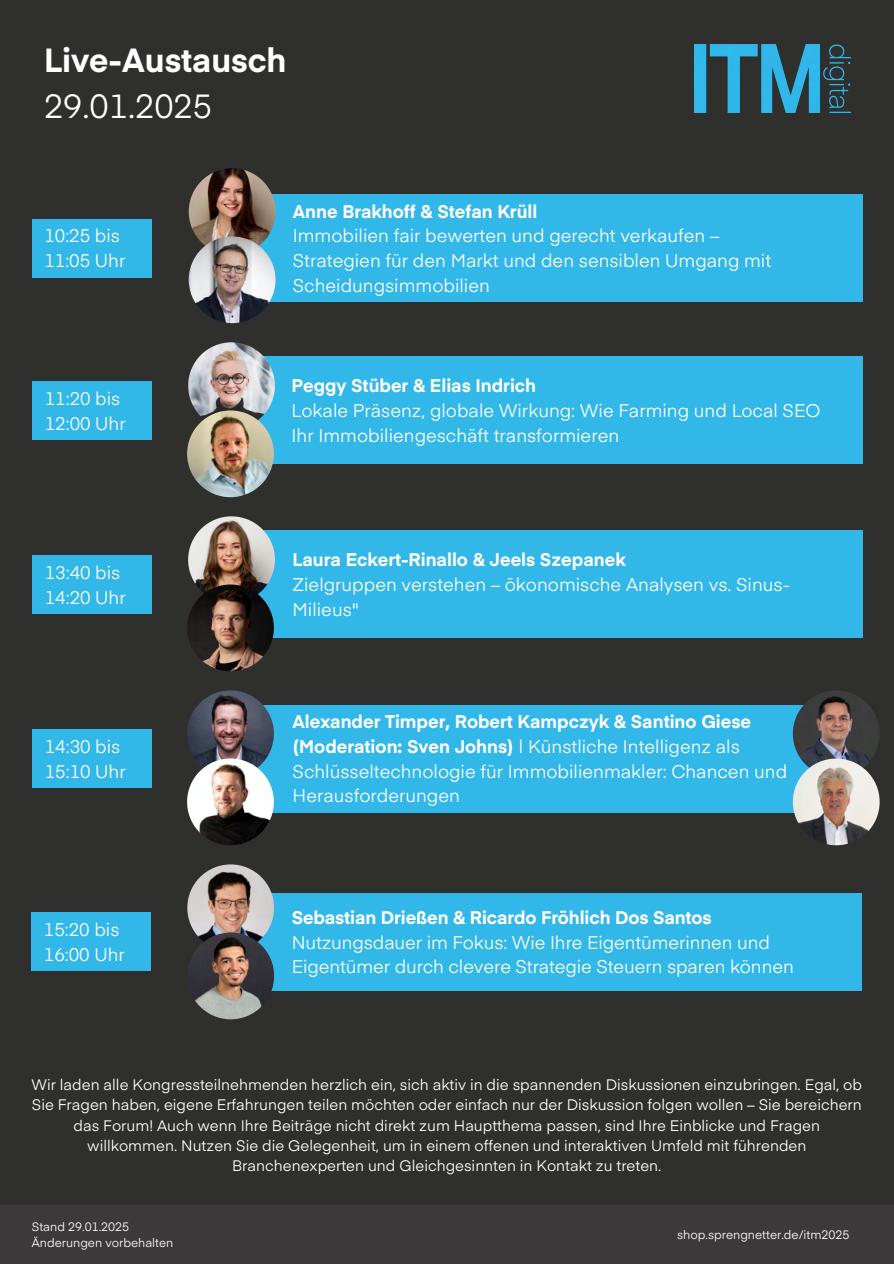
<style>
.page{position:relative;width:894px;height:1264px;background:#fff}
.page>*{position:absolute;margin:0;border:0;box-sizing:border-box;transform-origin:0 0}
.t1{font:700 33px/46.2px "Eina 01";color:#fff}
.t2{font:18px/24.8px "Eina 01";color:#fff}
.t3{font:15px/20.2px "Eina 01";color:#fff;text-align:center}
.t4{font:12px "Eina 01";color:#fff}
.s1{font-weight:400}
.s2{font-weight:700}
</style>
<div class="page">
<div style="left:0;top:0;width:893px;height:1263px;background:#2f2f2e"></div>
<div style="left:0;top:1205px;width:893px;height:58px;background:#3b3939"></div>
<img style="left:694px;top:44px;width:155px;height:69px">
<div style="left:32px;top:219px;width:119px;height:58px;background:#32b7e9"></div>
<div style="left:232px;top:194px;width:629px;height:108px;background:#32b7e9"></div>
<img style="left:189px;top:168px;width:86px;height:87px;border-radius:50%">
<img style="left:189px;top:236px;width:86px;height:87px;border-radius:50%">
<div style="left:231px;top:356px;width:631px;height:108px;background:#32b7e9"></div>
<div style="left:32px;top:381px;width:119px;height:58px;background:#32b7e9"></div>
<img style="left:188px;top:342px;width:87px;height:87px;border-radius:50%">
<img style="left:187px;top:410px;width:87px;height:87px;border-radius:50%">
<div style="left:231px;top:530px;width:631px;height:108px;background:#32b7e9"></div>
<div style="left:32px;top:555px;width:119px;height:58px;background:#32b7e9"></div>
<img style="left:188px;top:516px;width:87px;height:87px;border-radius:50%">
<img style="left:187px;top:584px;width:87px;height:87px;border-radius:50%">
<div style="left:231px;top:893px;width:631px;height:97px;background:#32b7e9"></div>
<div style="left:31px;top:912px;width:120px;height:58px;background:#32b7e9"></div>
<img style="left:187px;top:864px;width:87px;height:87px;border-radius:50%">
<img style="left:187px;top:932px;width:87px;height:87px;border-radius:50%">
<div style="left:231px;top:704px;width:631px;height:108px;background:#32b7e9"></div>
<div style="left:32px;top:729px;width:119px;height:58px;background:#32b7e9"></div>
<img style="left:187px;top:690px;width:87px;height:87px;border-radius:50%">
<img style="left:792px;top:690px;width:87px;height:87px;border-radius:50%">
<img style="left:187px;top:758px;width:87px;height:87px;border-radius:50%">
<img style="left:792px;top:758px;width:87px;height:87px;border-radius:50%">
<p class="t1" style="left:44px;top:35px;width:244px">Live-Austausch<br><span class="s1">29.01.2025</span></p>
<h1 class="t2" style="left:44px;top:222px;width:82px">10:25 bis<br>11:05 Uhr</h1>
<h2 class="t2" style="left:45px;top:385px;width:82px">11:20 bis<br>12:00 Uhr</h2>
<p class="t2" style="left:293px;top:198px;width:480px"><span class="s2">Anne Brakhoff &amp; Stefan Krüll<br></span>Immobilien fair bewerten und gerecht verkaufen – Strategien für den Markt und den sensiblen Umgang mit Scheidungsimmobilien</p>
<p class="t2" style="left:291px;top:372px;width:530px"><span class="s2">Peggy Stüber &amp; Elias Indrich<br></span>Lokale Präsenz, globale Wirkung: Wie Farming und Local SEO<br>Ihr Immobiliengeschäft transformieren</p>
<p class="t2" style="left:45px;top:559px;width:82px">13:40 bis<br>14:20 Uhr</p>
<p class="t2" style="left:45px;top:733px;width:82px">14:30 bis<br>15:10 Uhr</p>
<h2 class="t2" style="left:292px;top:546px;width:498px"><span class="s2">Laura Eckert-Rinallo &amp; Jeels Szepanek<br></span>Zielgruppen verstehen – ökonomische Analysen vs. Sinus-<br>Milieus"</h2>
<p class="t2" style="left:292px;top:708px;width:496px"><span class="s2">Alexander Timper, Robert Kampczyk &amp; Santino Giese (Moderation: Sven Johns)</span> | Künstliche Intelligenz als Schlüsseltechnologie für Immobilienmakler: Chancen und Herausforderungen</p>
<h2 class="t2" style="left:44px;top:916px;width:82px">15:20 bis<br>16:00 Uhr</h2>
<p class="t2" style="left:291px;top:903px;width:503px"><span class="s2">Sebastian Drießen &amp; Ricardo Fröhlich Dos Santos<br></span>Nutzungsdauer im Fokus: Wie Ihre Eigentümerinnen und<br>Eigentümer durch clevere Strategie Steuern sparen können</p>
<h3 class="t3" style="left:32px;top:1073px;width:831px">Wir laden alle Kongressteilnehmenden herzlich ein, sich aktiv in die spannenden Diskussionen einzubringen. Egal, ob Sie Fragen haben, eigene Erfahrungen teilen möchten oder einfach nur der Diskussion folgen wollen – Sie bereichern das Forum! Auch wenn Ihre Beiträge nicht direkt zum Hauptthema passen, sind Ihre Einblicke und Fragen willkommen. Nutzen Sie die Gelegenheit, um in einem offenen und interaktiven Umfeld mit führenden Branchenexperten und Gleichgesinnten in Kontakt zu treten.</h3>
<p class="t4" style="left:32px;top:1217px;width:99px">Stand 29.01.2025</p>
<p class="t4" style="left:32px;top:1233px;width:143px">Änderungen vorbehalten</p>
<h2 class="t4" style="left:677px;top:1225px;width:174px">shop.sprengnetter.de/itm2025</h2>
</div>
